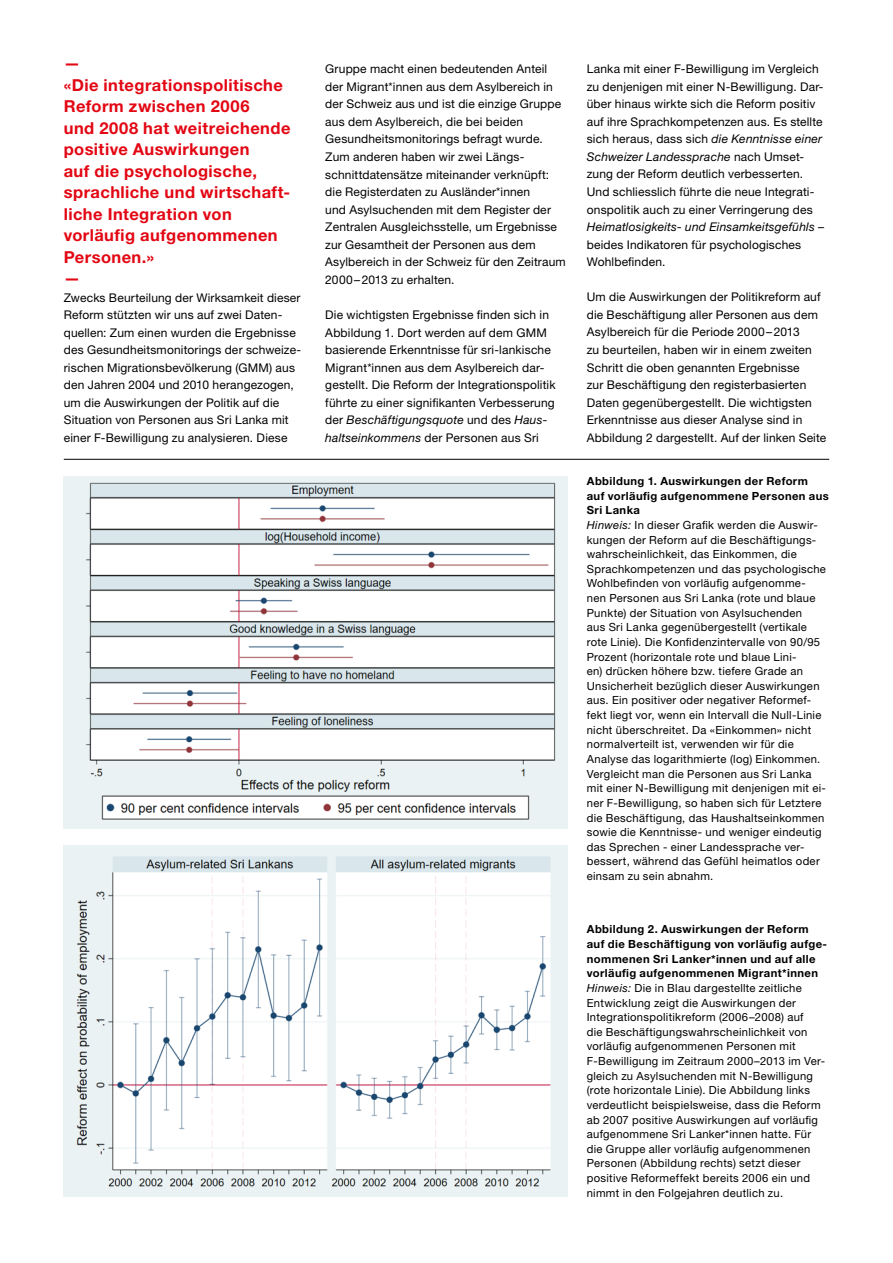
<style>
.page{position:relative;width:893px;height:1263px;background:#fff}
.page>*{position:absolute;margin:0;border:0;box-sizing:border-box;transform-origin:0 0}
.t1{font:700 16.5px/21.5px "Helvetica Neue LT Std";letter-spacing:.025em;color:#e30613}
.t2{font:12px/17.5px "Helvetica Neue LT Std";letter-spacing:.015em;color:#000}
.t3{font:11.25px/14.5px "Helvetica Neue LT Std";letter-spacing:.025em;color:#000}
.s1{font-style:italic}
.s2{font-weight:700}
</style>
<div class="page">
<img style="left:64px;top:476px;width:504px;height:353px">
<img style="left:64px;top:845px;width:504px;height:352px">
<hr style="left:64px;top:459px;width:765px;height:1px;background:#000">
<h1 class="t1" style="left:64px;top:52px;width:228px">—<br>«Die integrationspolitische<br>Reform zwischen 2006<br>und 2008 hat weitreichende positive Auswirkungen<br>auf die psychologische, sprachliche und wirtschaft&shy;liche Integration von vorläufig aufgenommenen<br>Personen.»<br>—</h1>
<p class="t2" style="left:64px;top:288px;width:239px">Zwecks Beurteilung der Wirksamkeit dieser Reform stützten wir uns auf zwei Daten&shy;quellen: Zum einen wurden die Ergebnisse des Gesundheitsmonitorings der schweize&shy;rischen Migrationsbevölkerung (GMM) aus den Jahren 2004 und 2010 herangezogen, um die Auswirkungen der Politik auf die Situation von Personen aus Sri Lanka mit einer F-Bewilligung zu analysieren. Diese</p>
<p class="t2" style="left:325px;top:60px;width:242px">Gruppe macht einen bedeutenden Anteil der Migrant*innen aus dem Asylbereich in der Schweiz aus und ist die einzige Gruppe aus dem Asylbereich, die bei beiden Gesundheitsmonitorings befragt wurde.<br>Zum anderen haben wir zwei Längs&shy;schnittdatensätze miteinander verknüpft: die Registerdaten zu Ausländer*innen<br>und Asylsuchenden mit dem Register der Zentralen Ausgleichsstelle, um Ergebnisse zur Gesamtheit der Personen aus dem Asylbereich in der Schweiz für den Zeitraum 2000–2013 zu erhalten.</p>
<p class="t2" style="left:325px;top:306px;width:232px">Die wichtigsten Ergebnisse finden sich in Abbildung 1. Dort werden auf dem GMM basierende Erkenntnisse für sri-lankische Migrant*innen aus dem Asylbereich dar&shy;gestellt. Die Reform der Integrationspolitik führte zu einer signifikanten Verbesserung der <span class="s1">Beschäftigungsquote</span> und des <span class="s1">Haus&shy;haltseinkommens</span> der Personen aus Sri</p>
<p class="t2" style="left:587px;top:60px;width:239px">Lanka mit einer F-Bewilligung im Vergleich zu denjenigen mit einer N-Bewilligung. Dar&shy;über hinaus wirkte sich die Reform positiv auf ihre Sprachkompetenzen aus. Es stellte sich heraus, dass sich <span class="s1">die Kenntnisse einer Schweizer Landessprache</span> nach Umset&shy;zung der Reform deutlich verbesserten.<br>Und schliesslich führte die neue Integrati&shy;onspolitik auch zu einer Verringerung des <span class="s1">Heimatlosigkeits- und Einsamkeitsgefühls</span> – beides Indikatoren für psychologisches Wohlbefinden.</p>
<p class="t2" style="left:587px;top:288px;width:241px">Um die Auswirkungen der Politikreform auf die Beschäftigung aller Personen aus dem Asylbereich für die Periode 2000–2013<br>zu beurteilen, haben wir in einem zweiten Schritt die oben genannten Ergebnisse<br>zur Beschäftigung den registerbasierten Daten gegenübergestellt. Die wichtigsten Erkenntnisse aus dieser Analyse sind in Abbildung 2 dargestellt. Auf der linken Seite</p>
<p class="t3" style="left:587px;top:474px;width:244px"><span class="s2">Abbildung 1. Auswirkungen der Reform<br>auf vorläufig aufgenommene Personen aus Sri Lanka<br></span><span class="s1">Hinweis:</span> In dieser Grafik werden die Auswir&shy;kungen der Reform auf die Beschäftigungs&shy;wahrscheinlichkeit, das Einkommen, die Sprachkompetenzen und das psychologische Wohlbefinden von vorläufig aufgenomme-<br>nen Personen aus Sri Lanka (rote und blaue Punkte) der Situation von Asylsuchenden<br>aus Sri Lanka gegenübergestellt (vertikale rote Linie). Die Konfidenzintervalle von 90/95<br>Prozent (horizontale rote und blaue Lini-<br>en) drücken höhere bzw. tiefere Grade an Unsicherheit bezüglich dieser Auswirkungen aus. Ein positiver oder negativer Reformef&shy;fekt liegt vor, wenn ein Intervall die Null-Linie nicht überschreitet. Da «Einkommen» nicht normalverteilt ist, verwenden wir für die Analyse das logarithmierte (log) Einkommen.<br>Vergleicht man die Personen aus Sri Lanka mit einer N-Bewilligung mit denjenigen mit ei&shy;ner F-Bewilligung, so haben sich für Letztere die Beschäftigung, das Haushaltseinkommen sowie die Kenntnisse- und weniger eindeutig das Sprechen - einer Landessprache ver&shy;bessert, während das Gefühl heimatlos oder einsam zu sein abnahm.</p>
<p class="t3" style="left:587px;top:922px;width:242px"><span class="s2">Abbildung 2. Auswirkungen der Reform auf die Beschäftigung von vorläufig aufge&shy;nommenen Sri Lanker*innen und auf alle vorläufig aufgenommenen Migrant*innen </span><span class="s1">Hinweis:</span> Die in Blau dargestellte zeitliche Entwicklung zeigt die Auswirkungen der Integrationspolitikreform (2006–2008) auf<br>die Beschäftigungswahrscheinlichkeit von vorläufig aufgenommenen Personen mit F-Bewilligung im Zeitraum 2000–2013 im Ver&shy;gleich zu Asylsuchenden mit N-Bewilligung (rote horizontale Linie). Die Abbildung links verdeutlicht beispielsweise, dass die Reform ab 2007 positive Auswirkungen auf vorläufig aufgenommene Sri Lanker*innen hatte. Für die Gruppe aller vorläufig aufgenommenen Personen (Abbildung rechts) setzt dieser positive Reformeffekt bereits 2006 ein und nimmt in den Folgejahren deutlich zu.</p>
</div>
